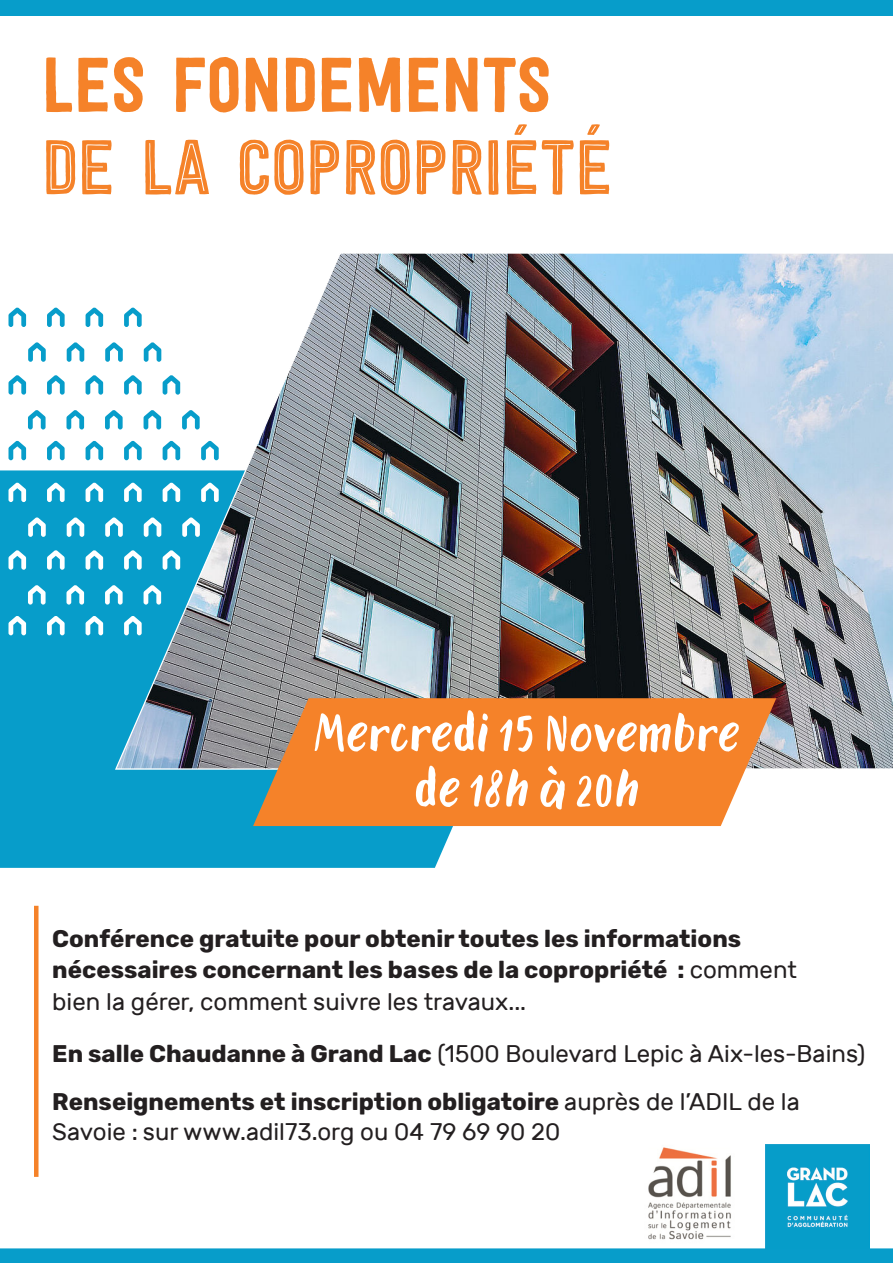
<style>
.page{position:relative;width:893px;height:1263px;background:#fff}
.page>*{position:absolute;margin:0;border:0;box-sizing:border-box;transform-origin:0 0}
.t1{font:76.5px "Festivo LC Inline";letter-spacing:-.01em;color:#f58229}
.t2{font:76.5px "Festivo LC Basic";letter-spacing:-.01em;color:#f58229}
.t3{font:52.5px "TT Rabbits Dummy";color:#fff}
.t4{font:700 24px/31.5px "Rubik";color:#231f20}
.t5{font:24px "Rubik";color:#231f20}
.s1{font-weight:400}
</style>
<div class="page">
<svg style="left:0;top:470px;width:608px;height:398px;background:#20a6cf"></svg>
<img style="left:114px;top:253px;width:779px;height:517px">
<svg style="left:253px;top:698px;width:523px;height:128px;background:#ed8839"></svg>
<div style="left:34px;top:906px;width:5px;height:271px;background:#f58229"></div>
<svg style="left:28px;top:342px;width:18px;height:20px"></svg>
<svg style="left:67px;top:342px;width:17px;height:20px"></svg>
<svg style="left:105px;top:342px;width:18px;height:20px"></svg>
<svg style="left:144px;top:342px;width:17px;height:20px"></svg>
<svg style="left:9px;top:375px;width:17px;height:20px"></svg>
<svg style="left:47px;top:375px;width:18px;height:20px"></svg>
<svg style="left:86px;top:375px;width:17px;height:20px"></svg>
<svg style="left:124px;top:375px;width:18px;height:20px"></svg>
<svg style="left:163px;top:375px;width:17px;height:20px"></svg>
<svg style="left:9px;top:307px;width:17px;height:20px"></svg>
<svg style="left:47px;top:307px;width:18px;height:20px"></svg>
<svg style="left:86px;top:307px;width:17px;height:20px"></svg>
<svg style="left:124px;top:307px;width:18px;height:20px"></svg>
<svg style="left:28px;top:410px;width:18px;height:19px"></svg>
<svg style="left:66px;top:410px;width:18px;height:19px"></svg>
<svg style="left:105px;top:410px;width:18px;height:19px"></svg>
<svg style="left:144px;top:410px;width:17px;height:19px"></svg>
<svg style="left:182px;top:410px;width:18px;height:19px"></svg>
<svg style="left:9px;top:441px;width:17px;height:19px"></svg>
<svg style="left:47px;top:441px;width:18px;height:19px"></svg>
<svg style="left:86px;top:441px;width:17px;height:19px"></svg>
<svg style="left:124px;top:441px;width:18px;height:19px"></svg>
<svg style="left:163px;top:441px;width:17px;height:19px"></svg>
<svg style="left:201px;top:441px;width:18px;height:19px"></svg>
<svg style="left:28px;top:517px;width:18px;height:20px"></svg>
<svg style="left:67px;top:517px;width:17px;height:20px"></svg>
<svg style="left:105px;top:517px;width:18px;height:20px"></svg>
<svg style="left:144px;top:517px;width:17px;height:20px"></svg>
<svg style="left:182px;top:517px;width:18px;height:20px"></svg>
<svg style="left:9px;top:550px;width:17px;height:20px"></svg>
<svg style="left:47px;top:550px;width:18px;height:20px"></svg>
<svg style="left:86px;top:550px;width:17px;height:20px"></svg>
<svg style="left:124px;top:550px;width:18px;height:20px"></svg>
<svg style="left:163px;top:550px;width:17px;height:20px"></svg>
<svg style="left:9px;top:482px;width:17px;height:20px"></svg>
<svg style="left:47px;top:482px;width:18px;height:20px"></svg>
<svg style="left:86px;top:482px;width:17px;height:20px"></svg>
<svg style="left:124px;top:482px;width:18px;height:20px"></svg>
<svg style="left:163px;top:482px;width:17px;height:20px"></svg>
<svg style="left:201px;top:482px;width:18px;height:20px"></svg>
<svg style="left:28px;top:585px;width:18px;height:20px"></svg>
<svg style="left:66px;top:585px;width:18px;height:20px"></svg>
<svg style="left:105px;top:585px;width:18px;height:20px"></svg>
<svg style="left:144px;top:585px;width:17px;height:20px"></svg>
<svg style="left:9px;top:616px;width:17px;height:19px"></svg>
<svg style="left:47px;top:616px;width:18px;height:19px"></svg>
<svg style="left:86px;top:616px;width:17px;height:19px"></svg>
<svg style="left:124px;top:616px;width:18px;height:19px"></svg>
<img style="left:765px;top:1145px;width:105px;height:103px">
<img style="left:648px;top:1147px;width:83px;height:93px">
<div style="left:0;top:0;width:893px;height:16px;background:#079dca"></div>
<div style="left:0;top:1248px;width:893px;height:15px;background:#079dca"></div>
<p class="t2" style="left:41px;top:38px;width:512px">LES FONDEMENTS</p>
<p class="t1" style="left:41px;top:121px;width:573px">DE LA COPROPRIÉTÉ</p>
<p class="t3" style="left:315px;top:697px;width:427px">Mercredi 15 Novembre</p>
<p class="t3" style="left:414px;top:752px;width:227px">de 18h à 20h</p>
<p class="t4" style="left:52px;top:923px;width:746px">Conférence gratuite pour obtenir toutes les informations nécessaires concernant les bases de la copropriété : <span class="s1">comment bien la gérer, comment suivre les travaux...</span></p>
<p class="t4" style="left:52px;top:1030px;width:814px;line-height:48.3px">En salle Chaudanne à Grand Lac <span class="s1">(1500 Boulevard Lepic à Aix-les-Bains)<br></span>Renseignements et inscription obligatoire <span class="s1">auprès de l’ADIL de la</span></p>
<p class="t5" style="left:52px;top:1119px;width:510px">Savoie : sur www.adil73.org ou 04 79 69 90 20</p>
</div>
